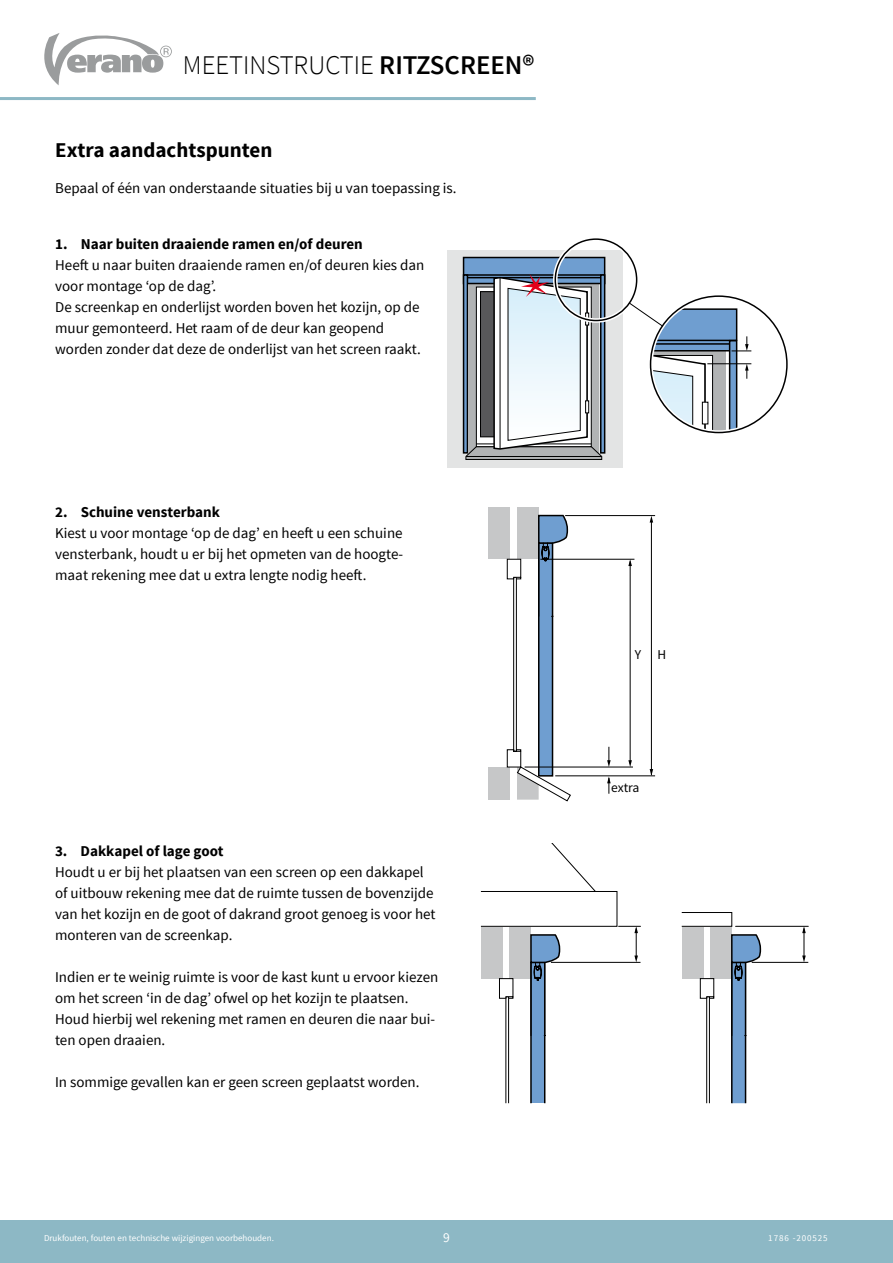
<style>
.page{position:relative;width:893px;height:1263px;background:#fff}
.page>*{position:absolute;margin:0;border:0;box-sizing:border-box;transform-origin:0 0}
.t1{font:300 27px "Source Sans Pro";color:#000}
.t2{font:700 21px "Source Sans Pro";color:#000}
.t3{font:15px/21px "Source Sans Pro";color:#000}
.t4{font:700 15px "Source Sans Pro";color:#000}
.t5{font:13.5px "Source Sans Pro";color:#000}
.t6{font:13.5px "Source Sans Pro";color:#fff}
.t7{font:9px "Source Sans Pro";color:#fff}
.t8{font:9px "Source Sans Pro";letter-spacing:.1em;color:#fff}
.s1{font-weight:600}
</style>
<div class="page">
<div style="left:0;top:1220px;width:893px;height:43px;background:#8db8c5"></div>
<svg style="left:44px;top:33px;width:128px;height:52px"></svg>
<hr style="left:0;top:97px;width:536px;height:3px;background:#8db8c5">
<svg style="left:607px;top:776px;width:4px;height:18px"></svg>
<svg style="left:607px;top:747px;width:4px;height:20px"></svg>
<div style="left:489px;top:507px;width:21px;height:52px;background:#c6c7c8"></div>
<div style="left:517px;top:507px;width:22px;height:52px;background:#c6c7c8"></div>
<div style="left:489px;top:767px;width:21px;height:33px;background:#c6c7c8"></div>
<hr style="left:555px;top:775px;width:100px;height:1px;background:#000">
<hr style="left:630px;top:561px;width:1px;height:203px;background:#000">
<hr style="left:651px;top:521px;width:1px;height:254px;background:#000">
<hr style="left:565px;top:515px;width:90px;height:1px;background:#000">
<svg style="left:650px;top:516px;width:3px;height:6px"></svg>
<svg style="left:628px;top:760px;width:4px;height:7px"></svg>
<svg style="left:650px;top:769px;width:3px;height:7px"></svg>
<svg style="left:628px;top:560px;width:4px;height:6px"></svg>
<svg style="left:506px;top:514px;width:65px;height:287px"></svg>
<hr style="left:540px;top:559px;width:94px;height:1px;background:#000">
<hr style="left:525px;top:767px;width:108px;height:1px;background:#000">
<div style="left:448px;top:250px;width:175px;height:217px;background:#e3e4e4"></div>
<div style="left:463px;top:257px;width:142px;height:27px;background:#6f9ed0;border:2px solid #000"></div>
<svg style="left:463px;top:274px;width:2px;height:180px"></svg>
<svg style="left:602px;top:274px;width:3px;height:180px"></svg>
<svg style="left:465px;top:274px;width:137px;height:186px;background:#b7bdc1"></svg>
<div style="left:553px;top:237px;width:86px;height:86px;border:5px solid #fff;border-radius:50%"></div>
<div style="left:554px;top:238px;width:83px;height:83px;border:2px solid #000;border-radius:50%"></div>
<svg style="left:628px;top:302px;width:123px;height:130px"></svg>
<div style="left:481px;top:927px;width:21px;height:51px;background:#c6c7c8"></div>
<div style="left:509px;top:927px;width:22px;height:51px;background:#c6c7c8"></div>
<hr style="left:636px;top:928px;width:1px;height:31px;background:#000">
<hr style="left:551px;top:962px;width:89px;height:1px;background:#000">
<svg style="left:634px;top:955px;width:4px;height:7px"></svg>
<div style="left:505px;top:996px;width:4px;height:107px;border:1px solid #000"></div>
<svg style="left:499px;top:978px;width:15px;height:21px"></svg>
<div style="left:531px;top:962px;width:14px;height:141px;background:#6f9ed0"></div>
<div style="left:530px;top:961px;width:15px;height:142px;border:2px solid #000"></div>
<svg style="left:529px;top:934px;width:32px;height:102px"></svg>
<svg style="left:551px;top:843px;width:45px;height:48px"></svg>
<svg style="left:619px;top:926px;width:21px;height:7px"></svg>
<div style="left:481px;top:891px;width:136px;height:36px;border:1px solid #000"></div>
<div style="left:682px;top:927px;width:21px;height:51px;background:#c6c7c8"></div>
<div style="left:710px;top:927px;width:22px;height:51px;background:#c6c7c8"></div>
<hr style="left:804px;top:928px;width:1px;height:31px;background:#000">
<hr style="left:752px;top:962px;width:56px;height:1px;background:#000">
<svg style="left:802px;top:955px;width:4px;height:7px"></svg>
<svg style="left:802px;top:927px;width:4px;height:6px"></svg>
<div style="left:706px;top:996px;width:4px;height:107px;border:1px solid #000"></div>
<svg style="left:699px;top:978px;width:15px;height:21px"></svg>
<div style="left:731px;top:961px;width:15px;height:142px;background:#6f9ed0;border:2px solid #000"></div>
<svg style="left:730px;top:934px;width:32px;height:102px"></svg>
<hr style="left:736px;top:926px;width:72px;height:1px;background:#000">
<div style="left:681px;top:912px;width:51px;height:15px;border:1px solid #000"></div>
<h1 class="t1" style="left:183px;top:49px;width:353px">MEETINSTRUCTIE <span class="s1">RITZSCREEN®</span></h1>
<h2 class="t2" style="left:55px;top:137px;width:219px">Extra aandachtspunten</h2>
<p class="t3" style="left:55px;top:178px;width:403px">Bepaal of één van onderstaande situaties bij u van toepassing is.</p>
<p class="t4" style="left:55px;top:235px;width:309px">1. Naar buiten draaiende ramen en/of deuren</p>
<p class="t3" style="left:55px;top:255px;width:371px">Heeft u naar buiten draaiende ramen en/of deuren kies dan voor montage ‘op de dag’.<br>De screenkap en onderlijst worden boven het kozijn, op de muur gemonteerd. Het raam of de deur kan geopend worden zonder dat deze de onderlijst van het screen raakt.</p>
<p class="t4" style="left:55px;top:502px;width:166px">2. Schuine vensterbank</p>
<p class="t3" style="left:55px;top:523px;width:350px;text-align:justify">Kiest u voor montage ‘op de dag’ en heeft u een schuine vensterbank, houdt u er bij het opmeten van de hoogte&shy;maat rekening mee dat u extra lengte nodig heeft.</p>
<p class="t4" style="left:55px;top:841px;width:170px">3. Dakkapel of lage goot</p>
<p class="t3" style="left:55px;top:861px;width:382px">Houdt u er bij het plaatsen van een screen op een dakkapel of uitbouw rekening mee dat de ruimte tussen de bovenzijde van het kozijn en de goot of dakrand groot genoeg is voor het monteren van de screenkap.</p>
<p class="t3" style="left:55px;top:966px;width:385px">Indien er te weinig ruimte is voor de kast kunt u ervoor kiezen om het screen ‘in de dag’ ofwel op het kozijn te plaatsen.<br>Houd hierbij wel rekening met ramen en deuren die naar bui&shy;ten open draaien.</p>
<p class="t3" style="left:55px;top:1071px;width:366px">In sommige gevallen kan er geen screen geplaatst worden.</p>
<p class="t5" style="left:635px;top:646px;width:33px">Y H</p>
<p class="t5" style="left:611px;top:779px;width:30px">extra</p>
<p class="t7" style="left:44px;top:1233px;width:231px">Drukfouten, fouten en technische wijzigingen voorbehouden.</p>
<p class="t6" style="left:443px;top:1229px;width:8px">9</p>
<p class="t8" style="left:768px;top:1233px;width:61px">1786 -200525</p>
</div>
